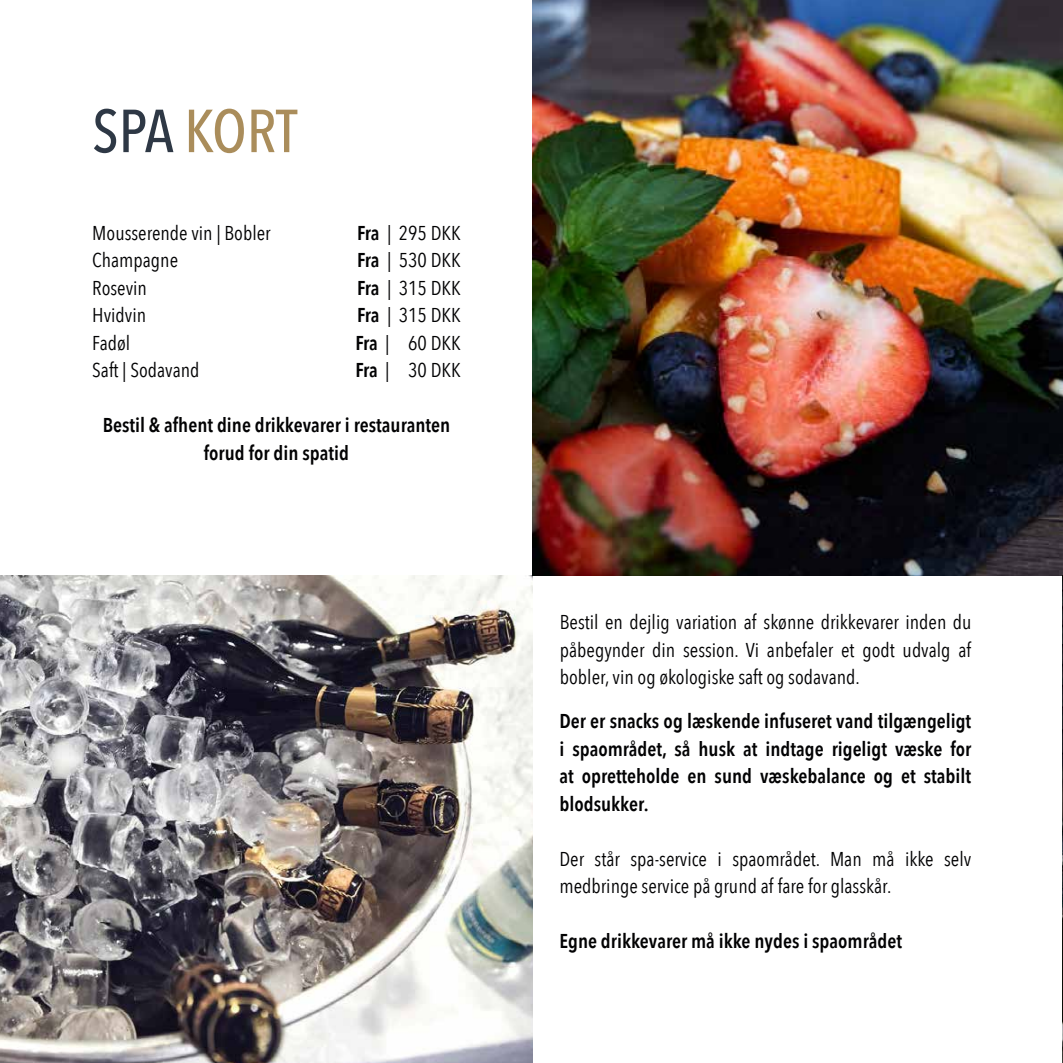
<style>
.page{position:relative;width:1063px;height:1063px;background:#fff}
.page>*{position:absolute;margin:0;border:0;box-sizing:border-box;transform-origin:0 0}
.t1{font:500 60px "Avenir Next Condensed";letter-spacing:-.005em;color:#aa8d5b}
.t2{font:20px/27.5px "Avenir Next Condensed";color:#020203;text-align:justify}
.t3{font:600 20px/27.5px "Avenir Next Condensed";color:#020203;text-align:center}
.s1{color:#2e3845}
.s2{font-weight:600}
</style>
<div class="page">
<img style="left:0;top:575px;width:532px;height:488px">
<img style="left:532px;top:0;width:531px;height:575px">
<img style="left:1062px;top:575px;width:1px;height:488px">
<h1 class="t1" style="left:92px;top:96px;width:207px"><span class="s1">SPA</span> KORT</h1>
<p class="t2" style="left:92px;top:221px;width:180px;text-align:left">Mousserende vin | Bobler<br>Champagne<br>Rosevin<br>Hvidvin<br>Fadøl<br>Saft | Sodavand</p>
<p class="t3" style="left:103px;top:411px;width:349px">Bestil &amp; afhent dine drikkevarer i restauranten forud for din spatid</p>
<p class="t2" style="left:355px;top:221px;width:107px"><span class="s2">Fra</span> | 295 DKK <span class="s2">Fra</span> | 530 DKK <span class="s2">Fra</span> | 315 DKK <span class="s2">Fra</span> | 315 DKK <span class="s2">Fra</span> | 60 DKK <span class="s2">Fra</span> | 30 DKK</p>
<p class="t2" style="left:560px;top:610px;width:413px">Bestil en dejlig variation af skønne drikkevarer inden du påbegynder din session. Vi anbefaler et godt udvalg af bobler, vin og økologiske saft og sodavand.</p>
<p class="t3" style="left:559px;top:707px;width:413px;text-align:justify">Der er snacks og læskende infuseret vand tilgængeligt i spaområdet, så husk at indtage rigeligt væske for at opretteholde en sund væskebalance og et stabilt blodsukker.</p>
<p class="t2" style="left:559px;top:847px;width:413px">Der står spa-service i spaområdet. Man må ikke selv medbringe service på grund af fare for glasskår.</p>
<p class="t3" style="left:559px;top:927px;width:344px">Egne drikkevarer må ikke nydes i spaområdet</p>
</div>
